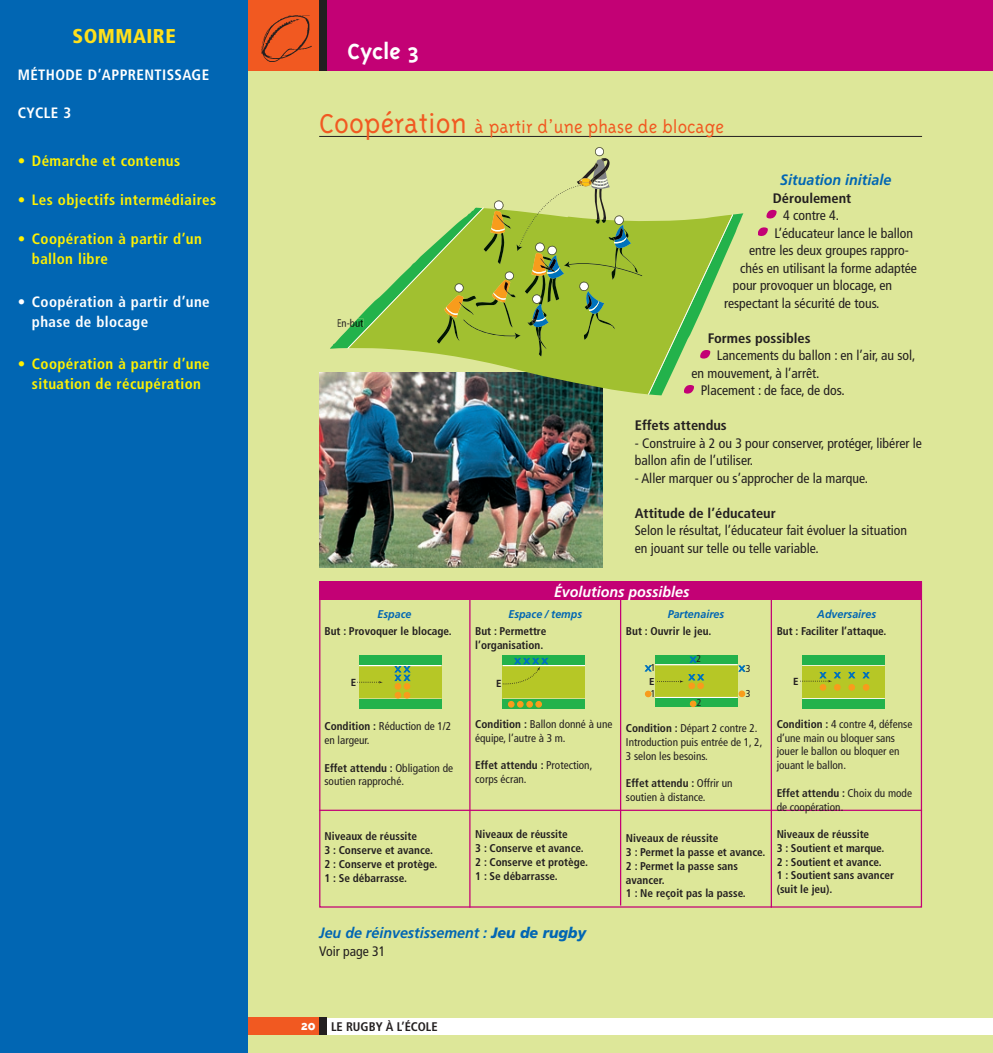
<style>
.page{position:relative;width:993px;height:1053px;background:#fff}
.page>*{position:absolute;margin:0;border:0;box-sizing:border-box;transform-origin:0 0}
.t1{font:700 25px "Triplex";color:#fff}
.t2{font:300 20px "Triplex";color:#f15921}
.t3{font:900 condensed 20px "Frutiger";letter-spacing:.025em;color:#ffe01b}
.t4{font:700 condensed 15px/20px "Frutiger";letter-spacing:.025em;color:#fff101}
.t5{font:700 condensed 15px/20px "Frutiger";letter-spacing:.025em;color:#fff}
.t6{font:italic 700 15px "Frutiger";color:#0166b3;scale:.95 1}
.t7{font:italic 700 15px "Frutiger";color:#fff;scale:.95 1}
.t8{font:condensed 13.75px/17.5px "Frutiger";color:#231f20}
.t9{font:700 condensed 13.75px "Frutiger";color:#231f20;scale:1.05 1}
.t10{font:700 condensed 12.5px "Frutiger";color:#231f20}
.t11{font:700 condensed 11.25px/13.8px "Frutiger";color:#231f20}
.t12{font:condensed 11.25px/13.8px "Frutiger";color:#231f20}
.t13{font:italic 700 11.25px "Frutiger";color:#0166b3;scale:.95 1}
.t14{font:condensed 11px "Frutiger";color:#231f20}
.t15{font:700 10.25px "Frutiger";color:#231f20;scale:.96 1}
.t16{font:condensed 10px "Frutiger";color:#231f20}
.t17{font:700 10px "Frutiger";color:#231f20}
.s1{font-size:31.25px}
.s2{color:#000900}
.s3{font-weight:700}
.s4{font-weight:900}
.s5{font-family:"Triplex";font-weight:800;font-stretch:normal;font-size:15px;color:#fff}
</style>
<div class="page">
<div style="left:0;top:0;width:248px;height:1052px;background:#0166b3"></div>
<div style="left:248px;top:70px;width:744px;height:947px;background:#dde799"></div>
<div style="left:248px;top:0;width:744px;height:71px;background:#c30175"></div>
<div style="left:248px;top:0;width:71px;height:71px;background:#f15921"></div>
<img style="left:261px;top:15px;width:51px;height:47px">
<div style="left:319px;top:0;width:7px;height:71px;background:#231f20"></div>
<hr style="left:319px;top:136px;width:602px;height:1px;background:#231f20">
<svg style="left:766px;top:210px;width:10px;height:8px"></svg>
<svg style="left:758px;top:227px;width:9px;height:9px"></svg>
<div style="left:248px;top:1017px;width:74px;height:18px;background:#f15921"></div>
<div style="left:319px;top:1017px;width:7px;height:18px;background:#231f20"></div>
<div style="left:248px;top:1035px;width:744px;height:17px;background:#dde799"></div>
<hr style="left:619px;top:599px;width:2px;height:306px;background:#c30175">
<hr style="left:770px;top:599px;width:1px;height:308px;background:#c30175">
<hr style="left:469px;top:593px;width:1px;height:314px;background:#c30175">
<div style="left:359px;top:657px;width:82px;height:51px;background:#b6c726"></div>
<hr style="left:359px;top:698px;width:82px;height:1px;background:#fff">
<hr style="left:359px;top:665px;width:82px;height:1px;background:#fff">
<div style="left:359px;top:655px;width:82px;height:10px;background:#23b24b"></div>
<div style="left:359px;top:699px;width:82px;height:9px;background:#23b24b"></div>
<svg style="left:394px;top:666px;width:17px;height:32px"></svg>
<svg style="left:357px;top:681px;width:25px;height:2px"></svg>
<div style="left:502px;top:657px;width:83px;height:51px;background:#b6c726"></div>
<hr style="left:502px;top:698px;width:83px;height:1px;background:#fff">
<hr style="left:502px;top:665px;width:83px;height:1px;background:#fff">
<div style="left:502px;top:655px;width:83px;height:10px;background:#23b24b"></div>
<div style="left:502px;top:699px;width:83px;height:9px;background:#23b24b"></div>
<div style="left:507px;top:701px;width:7px;height:6px;border:1px solid #f89c1c;border-radius:50%"></div>
<div style="left:535px;top:701px;width:7px;height:6px;border:1px solid #f89c1c;border-radius:50%"></div>
<svg style="left:508px;top:701px;width:33px;height:6px"></svg>
<div style="left:526px;top:701px;width:7px;height:6px;border:1px solid #f89c1c;border-radius:50%"></div>
<svg style="left:502px;top:658px;width:46px;height:26px"></svg>
<div style="left:655px;top:656px;width:82px;height:50px;background:#b6c726"></div>
<hr style="left:655px;top:696px;width:82px;height:2px;background:#fff">
<hr style="left:655px;top:664px;width:82px;height:1px;background:#fff">
<div style="left:655px;top:655px;width:82px;height:9px;background:#23b24b"></div>
<div style="left:655px;top:698px;width:82px;height:8px;background:#23b24b"></div>
<div style="left:689px;top:700px;width:7px;height:7px;border:1px solid #f89c1c;border-radius:50%"></div>
<svg style="left:644px;top:656px;width:60px;height:50px"></svg>
<svg style="left:737px;top:665px;width:8px;height:7px"></svg>
<div style="left:738px;top:690px;width:7px;height:7px;border:1px solid #f89c1c;border-radius:50%"></div>
<div style="left:801px;top:657px;width:83px;height:51px;background:#b6c726"></div>
<hr style="left:801px;top:698px;width:83px;height:1px;background:#fff">
<hr style="left:801px;top:664px;width:83px;height:1px;background:#fff">
<div style="left:801px;top:655px;width:83px;height:9px;background:#23b24b"></div>
<div style="left:801px;top:699px;width:83px;height:9px;background:#23b24b"></div>
<div style="left:862px;top:684px;width:7px;height:6px;border:1px solid #f89c1c;border-radius:50%"></div>
<svg style="left:848px;top:684px;width:6px;height:6px"></svg>
<svg style="left:862px;top:672px;width:7px;height:6px"></svg>
<svg style="left:848px;top:672px;width:7px;height:6px"></svg>
<svg style="left:800px;top:671px;width:41px;height:19px"></svg>
<hr style="left:319px;top:809px;width:602px;height:1px;background:#c30175">
<img style="left:319px;top:372px;width:283px;height:195px">
<img style="left:330px;top:221px;width:318px;height:174px">
<svg style="left:648px;top:213px;width:95px;height:182px"></svg>
<svg style="left:330px;top:147px;width:312px;height:209px"></svg>
<div style="left:319px;top:581px;width:602px;height:19px;background:#c30175"></div>
<h2 class="t3" style="left:72px;top:24px;width:105px">SOMMAIRE</h2>
<p class="t5" style="left:18px;top:65px;width:193px">MÉTHODE D’APPRENTISSAGE</p>
<p class="t5" style="left:18px;top:103px;width:55px">CYCLE 3</p>
<p class="t4" style="left:18px;top:151px;width:164px">• Démarche et contenus</p>
<p class="t4" style="left:18px;top:190px;width:200px">• Les objectifs intermédiaires</p>
<p class="t4" style="left:32px;top:229px;width:171px;text-indent:-14px">• Coopération à partir d’un ballon libre</p>
<p class="t5" style="left:32px;top:291px;width:179px;text-indent:-14px">• Coopération à partir d’une phase de blocage</p>
<p class="t4" style="left:18px;top:354px;width:193px;text-align:center">• Coopération à partir d’une situation de récupération</p>
<h1 class="t1" style="left:347px;top:37px;width:73px">Cycle 3</h1>
<h2 class="t2" style="left:319px;top:115px;width:406px"><span class="s1">Coopération</span> à partir d’une phase de blocage</h2>
<p class="t14" style="left:336px;top:316px;width:28px">En-bu<span class="s2">t</span></p>
<p class="t13" style="left:377px;top:607px;width:37px">Espace</p>
<p class="t11" style="left:324px;top:624px;width:129px">But : Provoquer le blocage.</p>
<p class="t6" style="left:780px;top:171px;width:118px">Situation initiale</p>
<p class="t9" style="left:772px;top:190px;width:76px">Déroulement</p>
<p class="t8" style="left:783px;top:207px;width:57px">4 contre 4.</p>
<p class="t8" style="left:774px;top:224px;width:140px">L’éducateur lance le ballon</p>
<p class="t8" style="left:748px;top:242px;width:161px">entre les deux groupes rappro-</p>
<p class="t8" style="left:740px;top:259px;width:178px">chés en utilisant la forme adaptée</p>
<p class="t8" style="left:732px;top:277px;width:161px">pour provoquer un blocage, en</p>
<p class="t8" style="left:723px;top:294px;width:157px">respectant la sécurité de tous.</p>
<p class="t9" style="left:707px;top:330px;width:99px">Formes possibles</p>
<p class="t8" style="left:716px;top:347px;width:200px">Lancements du ballon : en l’air, au sol,</p>
<p class="t8" style="left:691px;top:364px;width:129px">en mouvement, à l’arrêt.</p>
<p class="t8" style="left:700px;top:382px;width:145px">Placement : de face, de dos.</p>
<p class="t9" style="left:634px;top:417px;width:89px">Effets attendus</p>
<p class="t8" style="left:634px;top:434px;width:289px">- Construire à 2 ou 3 pour conserver, protéger, libérer le ballon afin de l’utiliser.</p>
<p class="t8" style="left:634px;top:469px;width:235px">- Aller marquer ou s’approcher de la marque.</p>
<p class="t9" style="left:634px;top:505px;width:136px">Attitude de l’éducateur</p>
<p class="t8" style="left:634px;top:522px;width:274px">Selon le résultat, l’éducateur fait évoluer la situation en jouant sur telle ou telle variable.</p>
<p class="t7" style="left:554px;top:582px;width:144px">Évolutions possibles</p>
<p class="t13" style="left:508px;top:607px;width:79px">Espace / temps</p>
<p class="t11" style="left:475px;top:624px;width:73px">But : Permettre l’organisation.</p>
<p class="t13" style="left:667px;top:607px;width:61px">Partenaires</p>
<p class="t11" style="left:625px;top:624px;width:87px">But : Ouvrir le jeu.</p>
<p class="t16" style="left:696px;top:652px;width:6px">2</p>
<p class="t13" style="left:817px;top:607px;width:63px">Adversaires</p>
<p class="t11" style="left:776px;top:624px;width:111px">But : Faciliter l’attaque.</p>
<p class="t16" style="left:650px;top:662px;width:6px">1</p>
<p class="t16" style="left:650px;top:687px;width:6px">1</p>
<p class="t15" style="left:351px;top:676px;width:7px">E</p>
<p class="t15" style="left:496px;top:677px;width:7px">E</p>
<p class="t17" style="left:649px;top:675px;width:7px">E</p>
<p class="t16" style="left:696px;top:697px;width:6px">2</p>
<p class="t16" style="left:745px;top:662px;width:6px">3</p>
<p class="t16" style="left:745px;top:687px;width:6px">3</p>
<p class="t12" style="left:324px;top:719px;width:128px"><span class="s3">Condition :</span> Réduction de 1/2 en largeur.</p>
<p class="t12" style="left:324px;top:760px;width:130px"><span class="s3">Effet attendu :</span> Obligation de soutien rapproché.</p>
<p class="t11" style="left:324px;top:829px;width:114px">Niveaux de réussite<br>3 : Conserve et avance.<br>2 : Conserve et protège.<br>1 : Se débarrasse.</p>
<p class="t12" style="left:475px;top:717px;width:139px"><span class="s3">Condition :</span> Ballon donné à une équipe, l’autre à 3 m.</p>
<p class="t12" style="left:475px;top:758px;width:119px"><span class="s3">Effet attendu :</span> Protection, corps écran.</p>
<p class="t11" style="left:475px;top:827px;width:114px">Niveaux de réussite<br>3 : Conserve et avance.<br>2 : Conserve et protège.<br>1 : Se débarrasse.</p>
<p class="t6" style="left:319px;top:923px;width:282px">Jeu de réinvestissement : <span class="s4">Jeu de rugby</span></p>
<p class="t8" style="left:319px;top:942px;width:68px">Voir page 31</p>
<p class="t12" style="left:625px;top:721px;width:138px"><span class="s3">Condition :</span> Départ 2 contre 2.<br>Introduction puis entrée de 1, 2,<br>3 selon les besoins.</p>
<p class="t12" style="left:625px;top:776px;width:108px"><span class="s3">Effet attendu :</span> Offrir un soutien à distance.</p>
<p class="t11" style="left:625px;top:831px;width:141px">Niveaux de réussite<br>3 : Permet la passe et avance.<br>2 : Permet la passe sans avancer.<br>1 : Ne reçoit pas la passe.</p>
<p class="t15" style="left:793px;top:675px;width:7px">E</p>
<p class="t12" style="left:776px;top:717px;width:137px"><span class="s3">Condition :</span> 4 contre 4, défense d’une main ou bloquer sans jouer le ballon ou bloquer en jouant le ballon.</p>
<p class="t12" style="left:776px;top:786px;width:137px"><span class="s3">Effet attendu :</span> Choix du mode de coopération.</p>
<p class="t11" style="left:776px;top:827px;width:119px">Niveaux de réussite<br>3 : Soutient et marque.<br>2 : Soutient et avance.<br>1 : Soutient sans avancer (suit le jeu).</p>
<p class="t10" style="left:301px;top:1019px;width:138px"><span class="s5">20</span> LE RUGBY À L’ÉCOLE</p>
</div>
